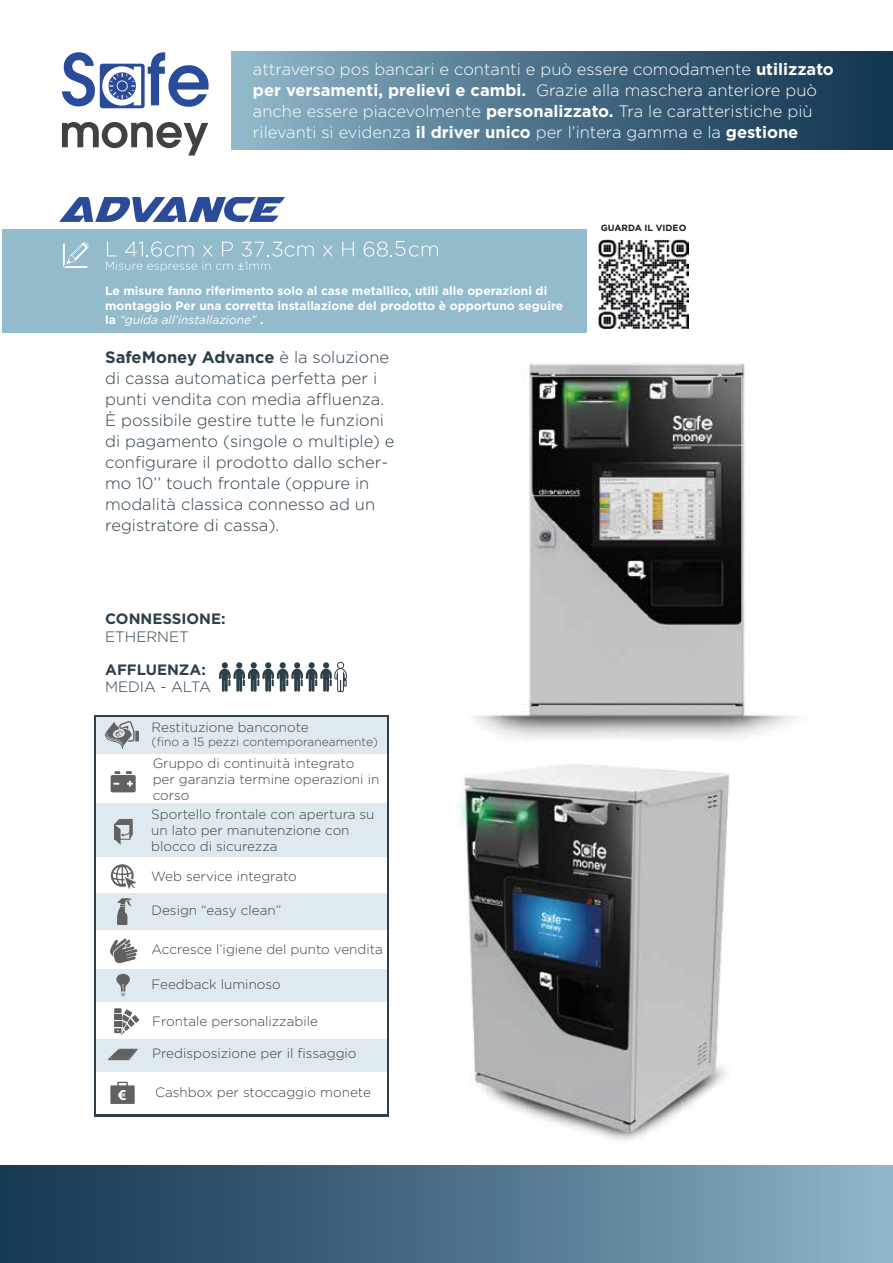
<style>
.page{position:relative;width:893px;height:1263px;background:#fff}
.page>*{position:absolute;margin:0;border:0;box-sizing:border-box;transform-origin:0 0}
.t1{font:300 16.5px/21px "Gotham";color:#2d3f4b}
.t2{font:300 16.5px/21px "Gotham";color:#fff}
.t3{font:700 15px "Gotham";color:#2d3f4b}
.t4{font:300 15px "Gotham";color:#2d3f4b}
.t5{font:300 13.5px/16.2px "Gotham";color:#424141}
.t6{font:700 12px/14.4px "Gotham";color:#fff}
.t7{font:300 12px "Gotham";color:#424141}
.t8{font:700 9px "Gotham";color:#1d1d1b}
.s1{font-weight:700}
.s2{font-weight:400;font-style:italic}
</style>
<div class="page">
<img style="left:474px;top:362px;width:325px;height:377px">
<img style="left:383px;top:764px;width:347px;height:377px">
<div style="left:2px;top:229px;width:585px;height:104px;background:#93bbcc"></div>
<svg style="left:106px;top:241px;width:91px;height:31px"></svg>
<svg style="left:323px;top:246px;width:10px;height:10px"></svg>
<svg style="left:342px;top:242px;width:12px;height:14px"></svg>
<svg style="left:203px;top:242px;width:111px;height:28px"></svg>
<svg style="left:364px;top:241px;width:74px;height:16px"></svg>
<svg style="left:59px;top:197px;width:226px;height:25px"></svg>
<svg style="left:63px;top:242px;width:26px;height:26px"></svg>
<svg style="left:218px;top:662px;width:129px;height:30px"></svg>
<div style="left:95px;top:715px;width:294px;height:401px;background:linear-gradient(to bottom,#2d3f4b,#2d3f4b)"></div>
<div style="left:97px;top:717px;width:290px;height:397px;background:#fff"></div>
<div style="left:97px;top:718px;width:290px;height:36px;background:#deeaef"></div>
<div style="left:97px;top:893px;width:290px;height:37px;background:#deeaef"></div>
<div style="left:97px;top:969px;width:290px;height:32px;background:#deeaef"></div>
<div style="left:97px;top:1039px;width:290px;height:32px;background:#deeaef"></div>
<div style="left:97px;top:803px;width:290px;height:54px;background:#deeaef"></div>
<svg style="left:111px;top:771px;width:25px;height:21px"></svg>
<svg style="left:114px;top:819px;width:19px;height:26px"></svg>
<svg style="left:111px;top:864px;width:26px;height:25px"></svg>
<svg style="left:117px;top:898px;width:14px;height:27px"></svg>
<svg style="left:110px;top:938px;width:28px;height:25px"></svg>
<svg style="left:116px;top:974px;width:14px;height:22px"></svg>
<svg style="left:114px;top:1008px;width:25px;height:26px"></svg>
<svg style="left:108px;top:1049px;width:30px;height:11px"></svg>
<svg style="left:104px;top:721px;width:35px;height:28px"></svg>
<svg style="left:110px;top:1082px;width:25px;height:22px"></svg>
<div style="left:231px;top:52px;width:662px;height:98px;background:linear-gradient(to right,#8cb4c7,#0c2e4a)"></div>
<svg style="left:62px;top:122px;width:146px;height:34px"></svg>
<svg style="left:62px;top:52px;width:147px;height:57px"></svg>
<img style="left:599px;top:239px;width:89px;height:90px">
<div style="left:0;top:1165px;width:893px;height:98px;background:linear-gradient(to right,#10324e,#8ab2c5)"></div>
<p class="t2" style="left:253px;top:59px;width:582px">attraverso pos bancari e contanti e può essere comodamente <span class="s1">utilizzato per versamenti, prelievi e cambi.</span> Grazie alla maschera anteriore può anche essere piacevolmente <span class="s1">personalizzato.</span> Tra le caratteristiche più rilevanti si evidenza <span class="s1">il driver unico</span> per l’intera gamma e la <span class="s1">gestione</span></p>
<p class="t6" style="left:105px;top:283px;width:459px">Le misure fanno riferimento solo al case metallico, utili alle operazioni di montaggio Per una corretta installazione del prodotto è opportuno seguire la <span class="s2">“guida all’installazione”</span> .</p>
<p class="t1" style="left:105px;top:347px;width:291px"><span class="s1">SafeMoney Advance</span> è la soluzione di cassa automatica perfetta per i punti vendita con media affluenza.<br>È possibile gestire tutte le funzioni di pagamento (singole o multiple) e configurare il prodotto dallo scher&shy;mo 10’’ touch frontale (oppure in modalità classica connesso ad un registratore di cassa).</p>
<p class="t3" style="left:105px;top:610px;width:122px">CONNESSIONE:</p>
<p class="t4" style="left:105px;top:628px;width:85px">ETHERNET</p>
<p class="t3" style="left:105px;top:660px;width:102px">AFFLUENZA:</p>
<p class="t4" style="left:105px;top:679px;width:107px">MEDIA - ALTA</p>
<p class="t5" style="left:152px;top:719px;width:159px">Restituzione banconote</p>
<p class="t7" style="left:152px;top:735px;width:228px">(fino a 15 pezzi contemporaneamente)</p>
<p class="t5" style="left:153px;top:754px;width:228px">Gruppo di continuità integrato per garanzia termine operazioni in corso</p>
<p class="t5" style="left:151px;top:806px;width:225px">Sportello frontale con apertura su un lato per manutenzione con blocco di sicurezza</p>
<p class="t5" style="left:151px;top:868px;width:147px">Web service integrato</p>
<p class="t5" style="left:152px;top:902px;width:131px">Design “easy clean”</p>
<p class="t5" style="left:152px;top:941px;width:233px">Accresce l’igiene del punto vendita</p>
<p class="t5" style="left:152px;top:976px;width:131px">Feedback luminoso</p>
<p class="t5" style="left:152px;top:1013px;width:167px">Frontale personalizzabile</p>
<p class="t5" style="left:152px;top:1045px;width:206px">Predisposizione per il fissaggio</p>
<p class="t5" style="left:155px;top:1084px;width:217px">Cashbox per stoccaggio monete</p>
<p class="t8" style="left:601px;top:223px;width:87px">GUARDA IL VIDEO</p>
</div>
